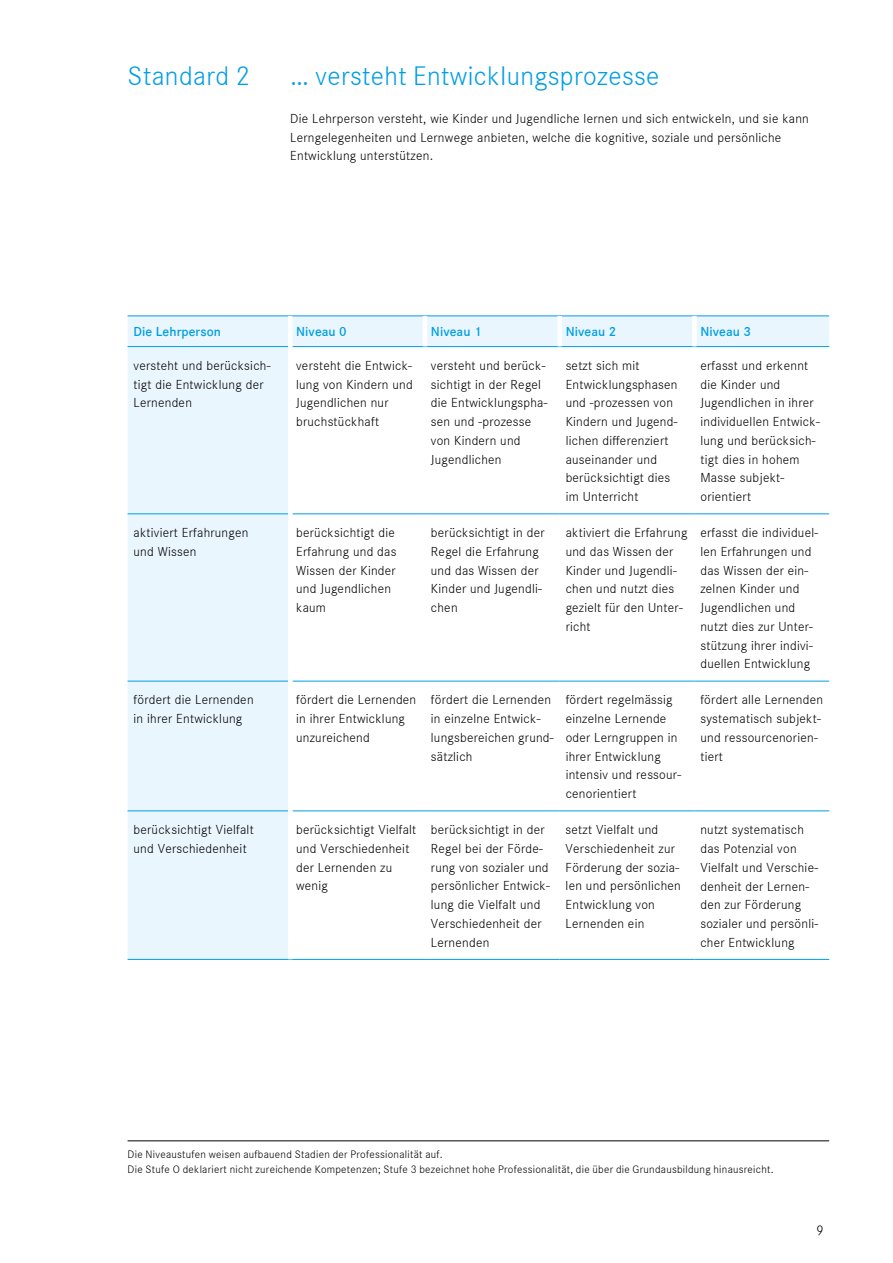
<style>
.page{position:relative;width:893px;height:1263px;background:#fff}
.page>*{position:absolute;margin:0;border:0;box-sizing:border-box;transform-origin:0 0}
.t1{font:300 27.75px "Corporate S";letter-spacing:.015em;color:#009ee3}
.t2{font:300 14.25px "Corporate S";color:#000}
.t3{font:300 13.5px/18.8px "Corporate S";letter-spacing:.02em;color:#000}
.t4{font:600 13.5px "Corporate S";letter-spacing:.005em;color:#009ee3}
.t5{font:300 11.25px/15px "Corporate S";letter-spacing:.025em;color:#000}
</style>
<div class="page">
<hr style="left:128px;top:1140px;width:701px;height:1px;background:#000">
<svg style="left:128px;top:317px;width:701px;height:642px"></svg>
<svg style="left:292px;top:347px;width:133px;height:612px"></svg>
<hr style="left:128px;top:316px;width:162px;height:1px;background:#009ee3">
<hr style="left:290px;top:316px;width:135px;height:1px;background:#009ee3">
<hr style="left:425px;top:316px;width:135px;height:1px;background:#009ee3">
<hr style="left:560px;top:316px;width:134px;height:1px;background:#009ee3">
<hr style="left:694px;top:316px;width:135px;height:1px;background:#009ee3">
<hr style="left:128px;top:346px;width:160px;height:1px;background:#009ee3">
<hr style="left:292px;top:346px;width:133px;height:1px;background:#009ee3">
<hr style="left:425px;top:346px;width:135px;height:1px;background:#009ee3">
<hr style="left:560px;top:346px;width:134px;height:1px;background:#009ee3">
<hr style="left:694px;top:346px;width:135px;height:1px;background:#009ee3">
<hr style="left:128px;top:514px;width:160px;height:1px;background:#009ee3">
<hr style="left:292px;top:514px;width:133px;height:1px;background:#009ee3">
<hr style="left:425px;top:514px;width:135px;height:1px;background:#009ee3">
<hr style="left:560px;top:514px;width:134px;height:1px;background:#009ee3">
<hr style="left:694px;top:514px;width:135px;height:1px;background:#009ee3">
<hr style="left:128px;top:681px;width:160px;height:1px;background:#009ee3">
<hr style="left:292px;top:681px;width:133px;height:1px;background:#009ee3">
<hr style="left:425px;top:681px;width:135px;height:1px;background:#009ee3">
<hr style="left:560px;top:681px;width:134px;height:1px;background:#009ee3">
<hr style="left:694px;top:681px;width:135px;height:1px;background:#009ee3">
<hr style="left:128px;top:811px;width:160px;height:1px;background:#009ee3">
<hr style="left:292px;top:811px;width:133px;height:1px;background:#009ee3">
<hr style="left:425px;top:811px;width:135px;height:1px;background:#009ee3">
<hr style="left:560px;top:811px;width:134px;height:1px;background:#009ee3">
<hr style="left:694px;top:811px;width:135px;height:1px;background:#009ee3">
<hr style="left:128px;top:959px;width:162px;height:1px;background:#009ee3">
<hr style="left:290px;top:959px;width:135px;height:1px;background:#009ee3">
<hr style="left:425px;top:959px;width:135px;height:1px;background:#009ee3">
<hr style="left:560px;top:959px;width:134px;height:1px;background:#009ee3">
<hr style="left:694px;top:959px;width:135px;height:1px;background:#009ee3">
<hr style="left:423px;top:316px;width:4px;height:30px;background:#fff">
<hr style="left:288px;top:316px;width:4px;height:31px;background:#fff">
<hr style="left:288px;top:347px;width:4px;height:167px;background:#fff">
<hr style="left:288px;top:514px;width:4px;height:167px;background:#fff">
<hr style="left:288px;top:681px;width:4px;height:130px;background:#fff">
<hr style="left:288px;top:811px;width:4px;height:148px;background:#fff">
<div style="left:557px;top:316px;width:5px;height:30px;background:#fff"></div>
<div style="left:692px;top:316px;width:5px;height:30px;background:#fff"></div>
<h1 class="t1" style="left:128px;top:58px;width:124px">Standard 2</h1>
<h1 class="t1" style="left:290px;top:58px;width:371px">… versteht Entwicklungsprozesse</h1>
<p class="t3" style="left:290px;top:109px;width:520px">Die Lehrperson versteht, wie Kinder und Jugendliche lernen und sich entwickeln, und sie kann<br>Lerngelegenheiten und Lernwege anbieten, welche die kognitive, soziale und persönliche<br>Entwicklung unterstützen.</p>
<p class="t4" style="left:134px;top:323px;width:89px">Die Lehrperson</p>
<p class="t4" style="left:296px;top:323px;width:52px">Niveau 0</p>
<p class="t4" style="left:431px;top:323px;width:52px">Niveau 1</p>
<p class="t4" style="left:566px;top:323px;width:52px">Niveau 2</p>
<p class="t4" style="left:700px;top:323px;width:52px">Niveau 3</p>
<p class="t3" style="left:134px;top:355px;width:138px">versteht und berücksich&shy;tigt die Entwicklung der<br>Lernenden</p>
<p class="t3" style="left:296px;top:355px;width:118px">versteht die Entwick&shy;lung von Kindern und<br>Jugendlichen nur bruchstückhaft</p>
<p class="t3" style="left:431px;top:355px;width:118px">versteht und berück&shy;sichtigt in der Regel die Entwicklungspha&shy;sen und -prozesse von Kindern und<br>Jugendlichen</p>
<p class="t3" style="left:566px;top:355px;width:113px">setzt sich mit<br>Entwicklungsphasen und -prozessen von<br>Kindern und Jugend&shy;lichen differenziert auseinander und berücksichtigt dies im Unterricht</p>
<p class="t3" style="left:700px;top:355px;width:121px">erfasst und erkennt die Kinder und<br>Jugendlichen in ihrer individuellen Entwick&shy;lung und berücksich&shy;tigt dies in hohem<br>Masse subjekt&shy;orientiert</p>
<p class="t3" style="left:134px;top:523px;width:116px">aktiviert Erfahrungen und Wissen</p>
<p class="t3" style="left:296px;top:523px;width:102px">berücksichtigt die<br>Erfahrung und das<br>Wissen der Kinder und Jugendlichen kaum</p>
<p class="t3" style="left:431px;top:523px;width:115px">berücksichtigt in der<br>Regel die Erfahrung und das Wissen der<br>Kinder und Jugendli&shy;chen</p>
<p class="t3" style="left:566px;top:523px;width:123px">aktiviert die Erfahrung und das Wissen der<br>Kinder und Jugendli&shy;chen und nutzt dies gezielt für den Unter&shy;richt</p>
<p class="t3" style="left:700px;top:523px;width:119px">erfasst die individuel&shy;len Erfahrungen und das Wissen der ein&shy;zelnen Kinder und<br>Jugendlichen und nutzt dies zur Unter&shy;stützung ihrer indivi&shy;duellen Entwicklung</p>
<p class="t3" style="left:134px;top:690px;width:122px">fördert die Lernenden in ihrer Entwicklung</p>
<p class="t3" style="left:296px;top:690px;width:122px">fördert die Lernenden in ihrer Entwicklung unzureichend</p>
<p class="t3" style="left:431px;top:690px;width:124px">fördert die Lernenden in einzelne Entwick&shy;lungsbereichen grund&shy;sätzlich</p>
<p class="t3" style="left:566px;top:690px;width:117px">fördert regelmässig einzelne Lernende oder Lerngruppen in ihrer Entwicklung intensiv und ressour&shy;cenorientiert</p>
<p class="t3" style="left:700px;top:690px;width:124px">fördert alle Lernenden systematisch subjekt&shy;und ressourcenorien&shy;tiert</p>
<p class="t3" style="left:134px;top:820px;width:122px">berücksichtigt Vielfalt und Verschiedenheit</p>
<p class="t3" style="left:296px;top:820px;width:122px">berücksichtigt Vielfalt und Verschiedenheit der Lernenden zu wenig</p>
<p class="t3" style="left:431px;top:820px;width:120px">berücksichtigt in der<br>Regel bei der Förde&shy;rung von sozialer und persönlicher Entwick&shy;lung die Vielfalt und<br>Verschiedenheit der<br>Lernenden</p>
<p class="t3" style="left:566px;top:820px;width:117px">setzt Vielfalt und<br>Verschiedenheit zur<br>Förderung der sozia&shy;len und persönlichen<br>Entwicklung von<br>Lernenden ein</p>
<p class="t3" style="left:700px;top:820px;width:119px">nutzt systematisch das Potenzial von<br>Vielfalt und Verschie&shy;denheit der Lernen&shy;den zur Förderung sozialer und persönli&shy;cher Entwicklung</p>
<p class="t5" style="left:128px;top:1146px;width:648px">Die Niveaustufen weisen aufbauend Stadien der Professionalität auf.<br>Die Stufe O deklariert nicht zureichende Kompetenzen; Stufe 3 bezeichnet hohe Professionalität, die über die Grundausbildung hinausreicht.</p>
<p class="t2" style="left:816px;top:1220px;width:9px">9</p>
</div>
